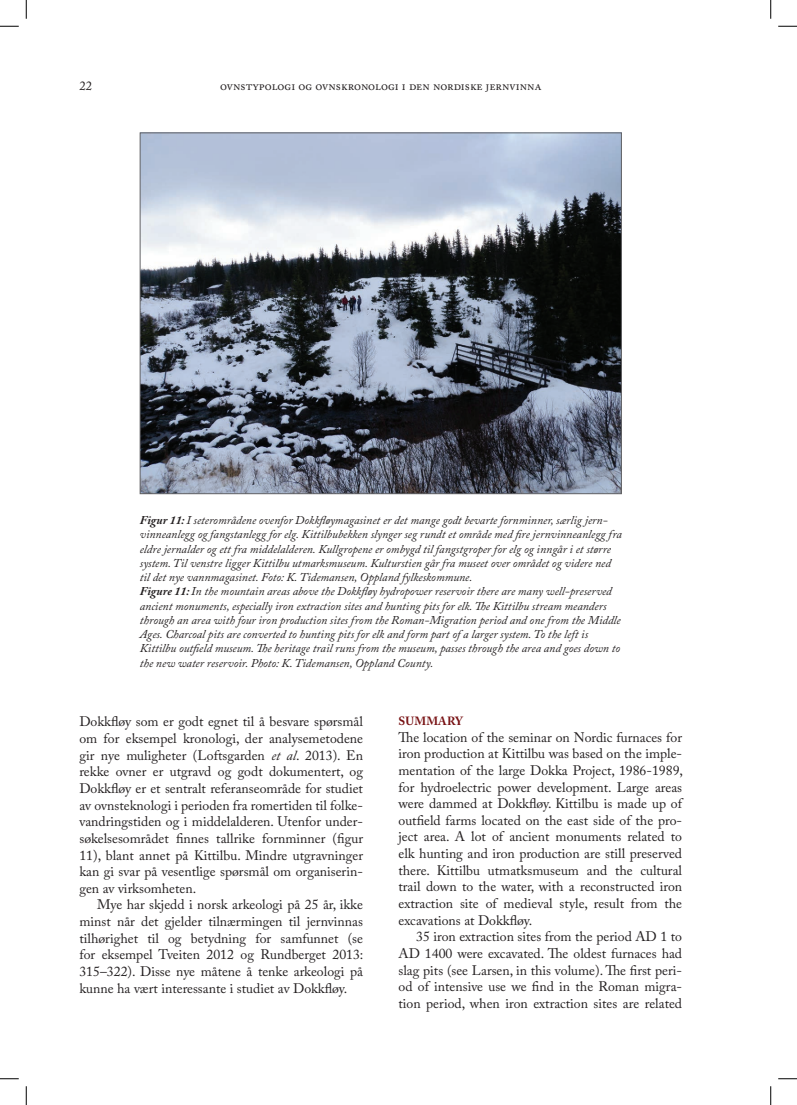
<style>
.page{position:relative;width:797px;height:1105px;background:#fff}
.page>*{position:absolute;margin:0;border:0;box-sizing:border-box;transform-origin:0 0}
.t1{font:13.75px/16.6px "Adobe Caslon Pro";color:#231f20;text-align:justify}
.t2{font:12.5px "Adobe Caslon Pro";color:#231f20}
.t3{font:italic 11.88px/14.2px "Adobe Caslon Pro";color:#231f20}
.t4{font:700 11.88px "Adobe Caslon Pro";letter-spacing:.015em;color:#771012}
.s1{font-weight:700}
.s2{font-style:italic}
</style>
<div class="page">
<img style="left:142px;top:135px;width:477px;height:357px">
<svg style="left:0;top:25px;width:19px;height:2px"></svg>
<svg style="left:778px;top:25px;width:19px;height:2px"></svg>
<svg style="left:0;top:1078px;width:19px;height:1px"></svg>
<svg style="left:778px;top:1078px;width:19px;height:1px"></svg>
<svg style="left:25px;top:0;width:2px;height:19px"></svg>
<svg style="left:25px;top:1086px;width:2px;height:19px"></svg>
<svg style="left:770px;top:0;width:1px;height:19px"></svg>
<svg style="left:770px;top:1086px;width:1px;height:19px"></svg>
<p class="t2" style="left:79px;top:78px;width:14px">22</p>
<p class="t2" style="left:220px;top:78px;width:323px">ovnstypologi og ovnskronologi i den nordiske jernvinna</p>
<p class="t3" style="left:140px;top:513px;width:483px"><span class="s1">Figur 11:</span> I seterområdene ovenfor Dokkfløymagasinet er det mange godt bevarte fornminner, særlig jern&shy;vinneanlegg og fangstanlegg for elg. Kittilbubekken slynger seg rundt et område med fire jernvinneanlegg fra eldre jernalder og ett fra middelalderen. Kullgropene er ombygd til fangstgroper for elg og inngår i et større system. Til venstre ligger Kittilbu utmarksmuseum. Kulturstien går fra museet over området og videre ned til det nye vannmagasinet. Foto: K. Tidemansen, Oppland fylkeskommune.<br><span class="s1">Figure 11:</span> In the mountain areas above the Dokkfløy hydropower reservoir there are many well-preserved ancient monuments, especially iron extraction sites and hunting pits for elk. The Kittilbu stream meanders through an area with four iron production sites from the Roman-Migration period and one from the Middle Ages. Charcoal pits are converted to hunting pits for elk and form part of a larger system. To the left is Kittilbu outfield museum. The heritage trail runs from the museum, passes through the area and goes down to the new water reservoir. Photo: K. Tidemansen, Oppland County.</p>
<p class="t1" style="left:79px;top:713px;width:285px">Dokkfløy som er godt egnet til å besvare spørsmål om for eksempel kronologi, der analysemetodene gir nye muligheter (Loftsgarden <span class="s2">et al</span>. 2013). En rekke ovner er utgravd og godt dokumentert, og Dokkfløy er et sentralt referanseområde for studiet av ovnsteknologi i perioden fra romertiden til folke&shy;vandringstiden og i middelalderen. Utenfor under&shy;søkelsesområdet finnes tallrike fornminner (figur 11), blant annet på Kittilbu. Mindre utgravninger kan gi svar på vesentlige spørsmål om organiserin&shy;gen av virksomheten.</p>
<p class="t1" style="left:79px;top:896px;width:285px;text-indent:18px">Mye har skjedd i norsk arkeologi på 25 år, ikke minst når det gjelder tilnærmingen til jernvinnas tilhørighet til og betydning for samfunnet (se for eksempel Tveiten 2012 og Rundberget 2013:<br>315–322). Disse nye måtene å tenke arkeologi på kunne ha vært interessante i studiet av Dokkfløy.</p>
<p class="t4" style="left:398px;top:714px;width:66px">SUMMARY</p>
<p class="t1" style="left:398px;top:729px;width:287px">The location of the seminar on Nordic furnaces for iron production at Kittilbu was based on the imple&shy;mentation of the large Dokka Project, 1986-1989, for hydroelectric power development. Large areas were dammed at Dokkfløy. Kittilbu is made up of outfield farms located on the east side of the pro&shy;ject area. A lot of ancient monuments related to elk hunting and iron production are still preserved there. Kittilbu utmatksmuseum and the cultural trail down to the water, with a reconstructed iron extraction site of medieval style, result from the excavations at Dokkfløy.</p>
<p class="t1" style="left:398px;top:928px;width:285px;text-indent:18px">35 iron extraction sites from the period AD 1 to AD 1400 were excavated. The oldest furnaces had slag pits (see Larsen, in this volume). The first peri&shy;od of intensive use we find in the Roman migra&shy;tion period, when iron extraction sites are related</p>
</div>
